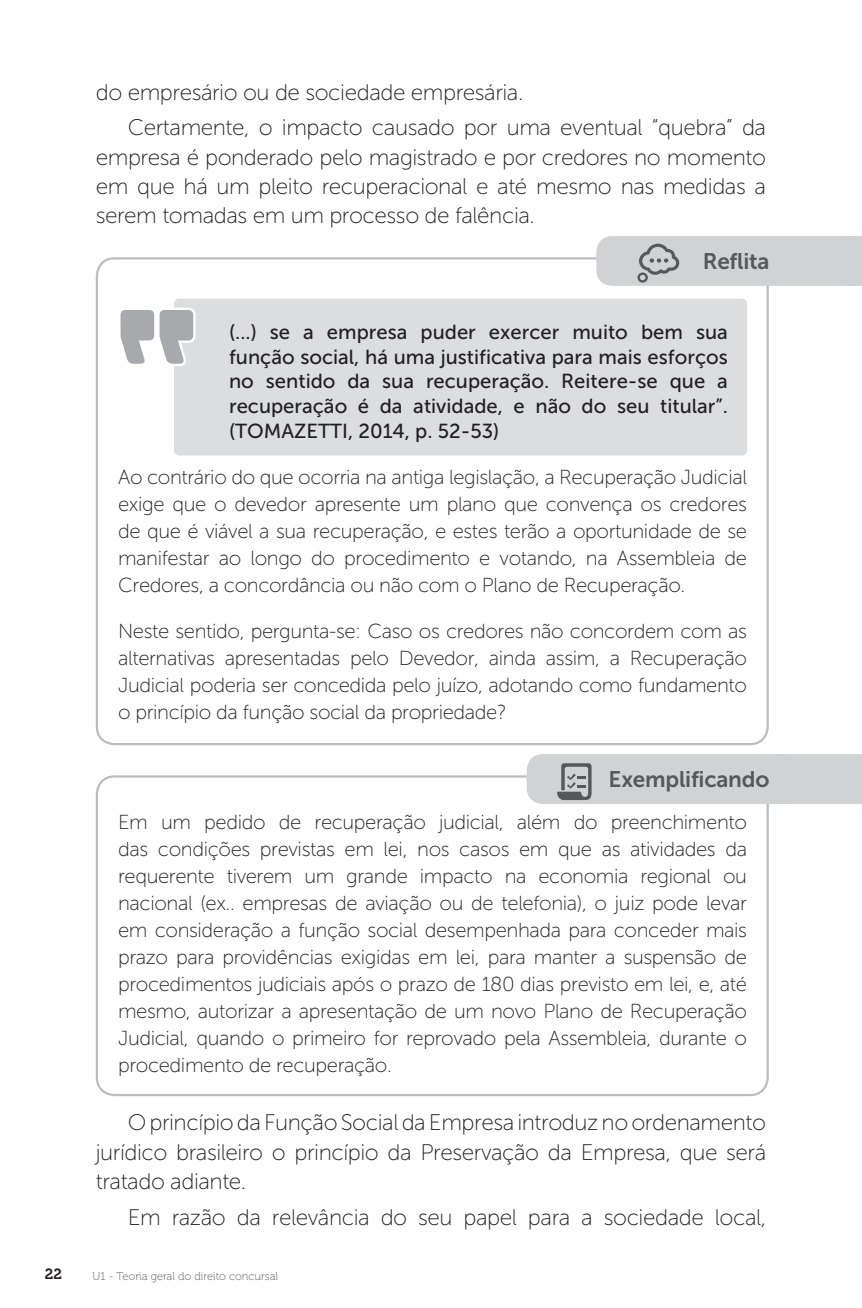
<style>
.page{position:relative;width:862px;height:1308px;background:#fff}
.page>*{position:absolute;margin:0;border:0;box-sizing:border-box;transform-origin:0 0}
.t1{font:22.5px/29.2px "Museo Sans 100";letter-spacing:-.02em;color:#231f20;text-align:justify}
.t2{font:22.5px "Museo Sans 700";letter-spacing:-.01em;color:#57585a}
.t3{font:20.25px/27px "Museo Sans 100";letter-spacing:-.02em;color:#231f20;text-align:justify}
.t4{font:20.25px/24.8px "Museo Sans 500";color:#231f20;text-align:justify}
.t5{font:14.85px "Museo 700";color:#231f20}
.t6{font:11.25px "Museo 100";color:#57585a}
</style>
<div class="page">
<svg style="left:596px;top:236px;width:265px;height:51px;background:#cecfd1"></svg>
<div style="left:174px;top:299px;width:572px;height:156px;background:#dcdddf;border-radius:5px"></div>
<svg style="left:120px;top:307px;width:76px;height:59px"></svg>
<div style="left:96px;top:775px;width:672px;height:321px;border:2px solid #bcbdc0;border-radius:18px"></div>
<div style="left:527px;top:755px;width:273px;height:47px;background:#d1d2d4;border-radius:15px"></div>
<div style="left:526px;top:754px;width:276px;height:50px;border:2px solid #d1d2d4;border-radius:15px"></div>
<div style="left:773px;top:754px;width:88px;height:50px;background:#d1d2d4"></div>
<svg style="left:557px;top:763px;width:34px;height:37px"></svg>
<p class="t1" style="left:128px;top:75px;width:639px;line-height:35.6px;text-indent:-32px">do empresário ou de sociedade empresária.<br>Certamente, o impacto causado por uma eventual “quebra” da</p>
<p class="t1" style="left:96px;top:143px;width:671px">empresa é ponderado pelo magistrado e por credores no momento em que há um pleito recuperacional e até mesmo nas medidas a serem tomadas em um processo de falência.</p>
<p class="t2" style="left:702px;top:249px;width:68px">Reflita</p>
<p class="t4" style="left:229px;top:319px;width:500px">(...) se a empresa puder exercer muito bem sua função social, há uma justificativa para mais esforços no sentido da sua recuperação. Reitere-se que a recuperação é da atividade, e não do seu titular”. (TOMAZETTI, 2014, p. 52-53)</p>
<p class="t3" style="left:118px;top:463px;width:630px">Ao contrário do que ocorria na antiga legislação, a Recuperação Judicial exige que o devedor apresente um plano que convença os credores de que é viável a sua recuperação, e estes terão a oportunidade de se manifestar ao longo do procedimento e votando, na Assembleia de Credores, a concordância ou não com o Plano de Recuperação.</p>
<p class="t3" style="left:118px;top:617px;width:630px">Neste sentido, pergunta-se: Caso os credores não concordem com as alternativas apresentadas pelo Devedor, ainda assim, a Recuperação Judicial poderia ser concedida pelo juízo, adotando como fundamento o princípio da função social da propriedade?</p>
<p class="t2" style="left:608px;top:767px;width:162px">Exemplificando</p>
<p class="t3" style="left:118px;top:808px;width:630px">Em um pedido de recuperação judicial, além do preenchimento das condições previstas em lei, nos casos em que as atividades da requerente tiverem um grande impacto na economia regional ou nacional (ex.. empresas de aviação ou de telefonia), o juiz pode levar em consideração a função social desempenhada para conceder mais prazo para providências exigidas em lei, para manter a suspensão de procedimentos judiciais após o prazo de 180 dias previsto em lei, e, até mesmo, autorizar a apresentação de um novo Plano de Recuperação Judicial, quando o primeiro for reprovado pela Assembleia, durante o procedimento de recuperação.</p>
<p class="t1" style="left:96px;top:1108px;width:671px;text-indent:32px">O princípio da Função Social da Empresa introduz no ordenamento jurídico brasileiro o princípio da Preservação da Empresa, que será tratado adiante.</p>
<p class="t1" style="left:128px;top:1202px;width:639px">Em razão da relevância do seu papel para a sociedade local,</p>
<p class="t5" style="left:45px;top:1265px;width:19px">22</p>
<p class="t6" style="left:92px;top:1269px;width:187px">U1 - Teoria geral do direito concursal</p>
</div>
